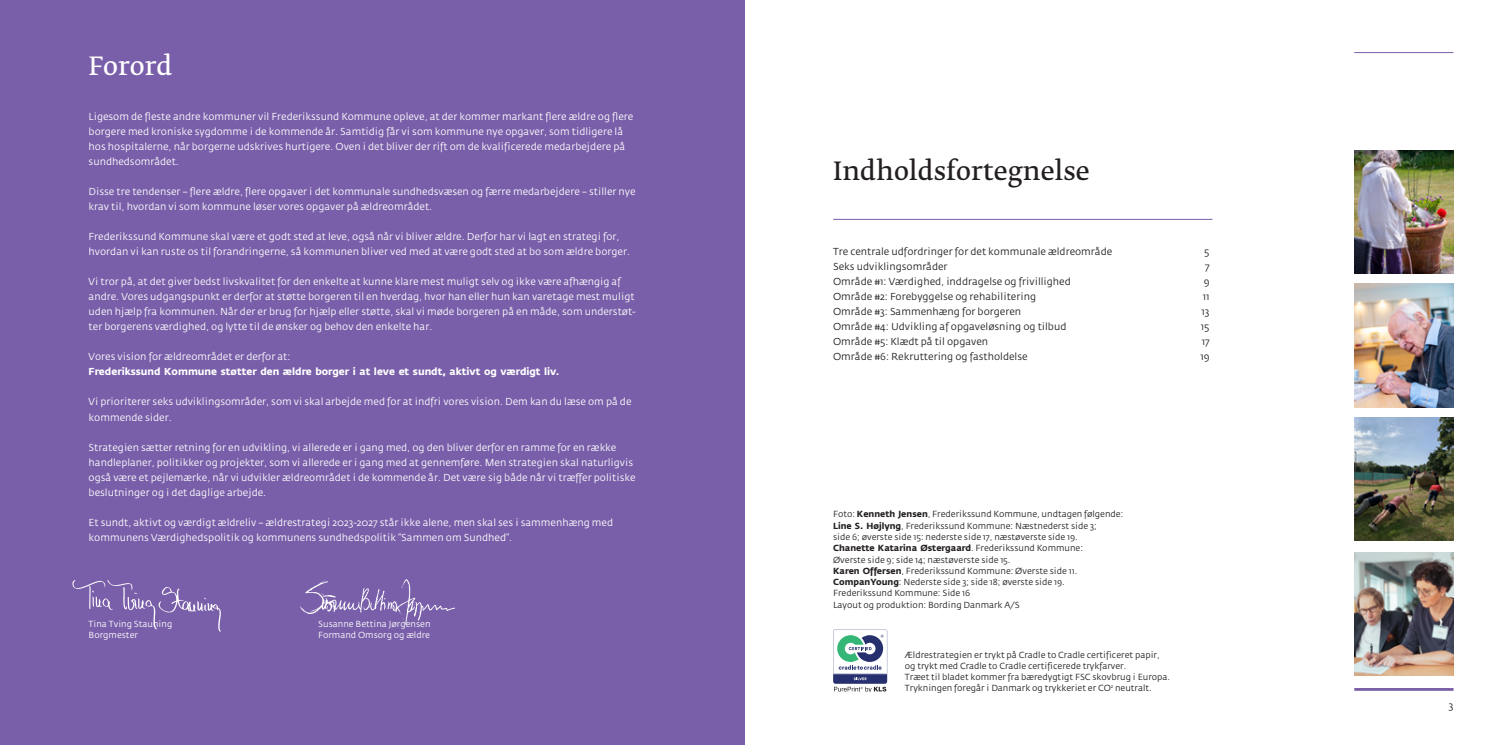
<style>
.page{position:relative;width:1489px;height:745px;background:#fff}
.page>*{position:absolute;margin:0;border:0;box-sizing:border-box;transform-origin:0 0}
.t1{font:600 25px "Fedra Serif B Std";color:#231f20}
.t2{font:600 25px "Fedra Serif B Std";color:#fff}
.t3{font:10px/15px "Fedra Sans";color:#fff}
.t4{font:10px "Fedra Sans";color:#231f20}
.t5{font:700 10px "Fedra Sans";color:#fff}
.t6{font:8.75px/11.2px "Fedra Sans";color:#231f20}
.t7{font:8.75px/11.2px "Fedra Sans";color:#fff}
.s1{font-weight:700}
</style>
<div class="page">
<img style="left:1354px;top:417px;width:99px;height:123px">
<img style="left:1354px;top:283px;width:99px;height:124px">
<img style="left:1354px;top:552px;width:99px;height:123px">
<div style="left:0;top:0;width:744px;height:744px;background:#795fa9"></div>
<hr style="left:833px;top:219px;width:379px;height:1px;background:#795fa9">
<hr style="left:1354px;top:687px;width:99px;height:3px;background:#795fa9">
<hr style="left:1353px;top:52px;width:100px;height:1px;background:#795fa9">
<svg style="left:833px;top:629px;width:54px;height:62px"></svg>
<img style="left:299px;top:579px;width:156px;height:46px">
<img style="left:72px;top:580px;width:149px;height:52px">
<img style="left:1354px;top:150px;width:99px;height:123px">
<h1 class="t2" style="left:89px;top:52px;width:85px">Forord</h1>
<p class="t3" style="left:89px;top:109px;width:546px">Ligesom de fleste andre kommuner vil Frederikssund Kommune opleve, at der kommer markant flere ældre og flere borgere med kroniske sygdomme i de kommende år. Samtidig får vi som kommune nye opgaver, som tidligere lå hos hospitalerne, når borgerne udskrives hurtigere. Oven i det bliver der rift om de kvalificerede medarbejdere på sundhedsområdet.</p>
<p class="t3" style="left:89px;top:184px;width:548px">Disse tre tendenser – flere ældre, flere opgaver i det kommunale sundhedsvæsen og færre medarbejdere – stiller nye krav til, hvordan vi som kommune løser vores opgaver på ældreområdet.</p>
<p class="t3" style="left:89px;top:229px;width:543px">Frederikssund Kommune skal være et godt sted at leve, også når vi bliver ældre. Derfor har vi lagt en strategi for, hvordan vi kan ruste os til forandringerne, så kommunen bliver ved med at være godt sted at bo som ældre borger.</p>
<p class="t3" style="left:89px;top:274px;width:548px">Vi tror på, at det giver bedst livskvalitet for den enkelte at kunne klare mest muligt selv og ikke være afhængig af andre. Vores udgangspunkt er derfor at støtte borgeren til en hverdag, hvor han eller hun kan varetage mest muligt uden hjælp fra kommunen. Når der er brug for hjælp eller støtte, skal vi møde borgeren på en måde, som understøt&shy;ter borgerens værdighed, og lytte til de ønsker og behov den enkelte har.</p>
<p class="t3" style="left:89px;top:349px;width:203px">Vores vision for ældreområdet er derfor at:</p>
<p class="t5" style="left:89px;top:365px;width:472px">Frederikssund Kommune støtter den ældre borger i at leve et sundt, aktivt og værdigt liv.</p>
<p class="t3" style="left:89px;top:394px;width:544px">Vi prioriterer seks udviklingsområder, som vi skal arbejde med for at indfri vores vision. Dem kan du læse om på de kommende sider.</p>
<p class="t3" style="left:89px;top:439px;width:548px">Strategien sætter retning for en udvikling, vi allerede er i gang med, og den bliver derfor en ramme for en række handleplaner, politikker og projekter, som vi allerede er i gang med at gennemføre. Men strategien skal naturligvis også være et pejlemærke, når vi udvikler ældreområdet i de kommende år. Det være sig både når vi træffer politiske beslutninger og i det daglige arbejde.</p>
<p class="t3" style="left:89px;top:514px;width:526px">Et sundt, aktivt og værdigt ældreliv – ældrestrategi 2023-2027 står ikke alene, men skal ses i sammenhæng med kommunens Værdighedspolitik og kommunens sundhedspolitik ”Sammen om Sundhed”.</p>
<p class="t7" style="left:89px;top:618px;width:85px">Tina Tving Stauning<br>Borgmester</p>
<p class="t7" style="left:318px;top:618px;width:114px">Susanne Bettina Jørgensen<br>Formand Omsorg og ældre</p>
<h1 class="t1" style="left:833px;top:157px;width:258px">Indholdsfortegnelse</h1>
<p class="t4" style="left:833px;top:246px;width:280px">Tre centrale udfordringer for det kommunale ældreområde</p>
<p class="t4" style="left:1204px;top:246px;width:7px">5</p>
<p class="t4" style="left:833px;top:261px;width:116px">Seks udviklingsområder</p>
<p class="t4" style="left:1204px;top:261px;width:6px">7</p>
<p class="t4" style="left:833px;top:276px;width:239px">Område #1: Værdighed, inddragelse og frivillighed</p>
<p class="t4" style="left:1203px;top:276px;width:7px">9</p>
<p class="t4" style="left:833px;top:291px;width:204px">Område #2: Forebyggelse og rehabilitering</p>
<p class="t4" style="left:1202px;top:291px;width:8px">11</p>
<p class="t4" style="left:833px;top:306px;width:190px">Område #3: Sammenhæng for borgeren</p>
<p class="t4" style="left:1201px;top:306px;width:10px">13</p>
<p class="t4" style="left:833px;top:321px;width:235px">Område #4: Udvikling af opgaveløsning og tilbud</p>
<p class="t4" style="left:1200px;top:321px;width:10px">15</p>
<p class="t4" style="left:833px;top:336px;width:156px">Område #5: Klædt på til opgaven</p>
<p class="t4" style="left:1201px;top:336px;width:9px">17</p>
<p class="t4" style="left:833px;top:351px;width:196px">Område #6: Rekruttering og fastholdelse</p>
<p class="t4" style="left:1200px;top:351px;width:11px">19</p>
<p class="t6" style="left:833px;top:508px;width:292px">Foto: <span class="s1">Kenneth Jensen</span>, Frederikssund Kommune, undtagen følgende:<br><span class="s1">Line S. Højlyng</span>, Frederikssund Kommune: Næstnederst side 3;<br>side 6; øverste side 15: nederste side 17, næstøverste side 19.<br><span class="s1">Chanette Katarina Østergaard</span>. Frederikssund Kommune:<br>Øverste side 9; side 14; næstøverste side 15.<br><span class="s1">Karen Offersen</span>, Frederikssund Kommune: Øverste side 11.<br><span class="s1">CompanYoung</span>: Nederste side 3; side 18; øverste side 19.<br>Frederikssund Kommune: Side 16<br>Layout og produktion: Bording Danmark A/S</p>
<p class="t6" style="left:904px;top:648px;width:267px">Ældrestrategien er trykt på Cradle to Cradle certificeret papir, og trykt med Cradle to Cradle certificerede trykfarver.<br>Træet til bladet kommer fra bæredygtigt FSC skovbrug i Europa.<br>Trykningen foregår i Danmark og trykkeriet er CO<sup>2</sup> neutralt.</p>
<p class="t4" style="left:1448px;top:699px;width:6px">3</p>
</div>
